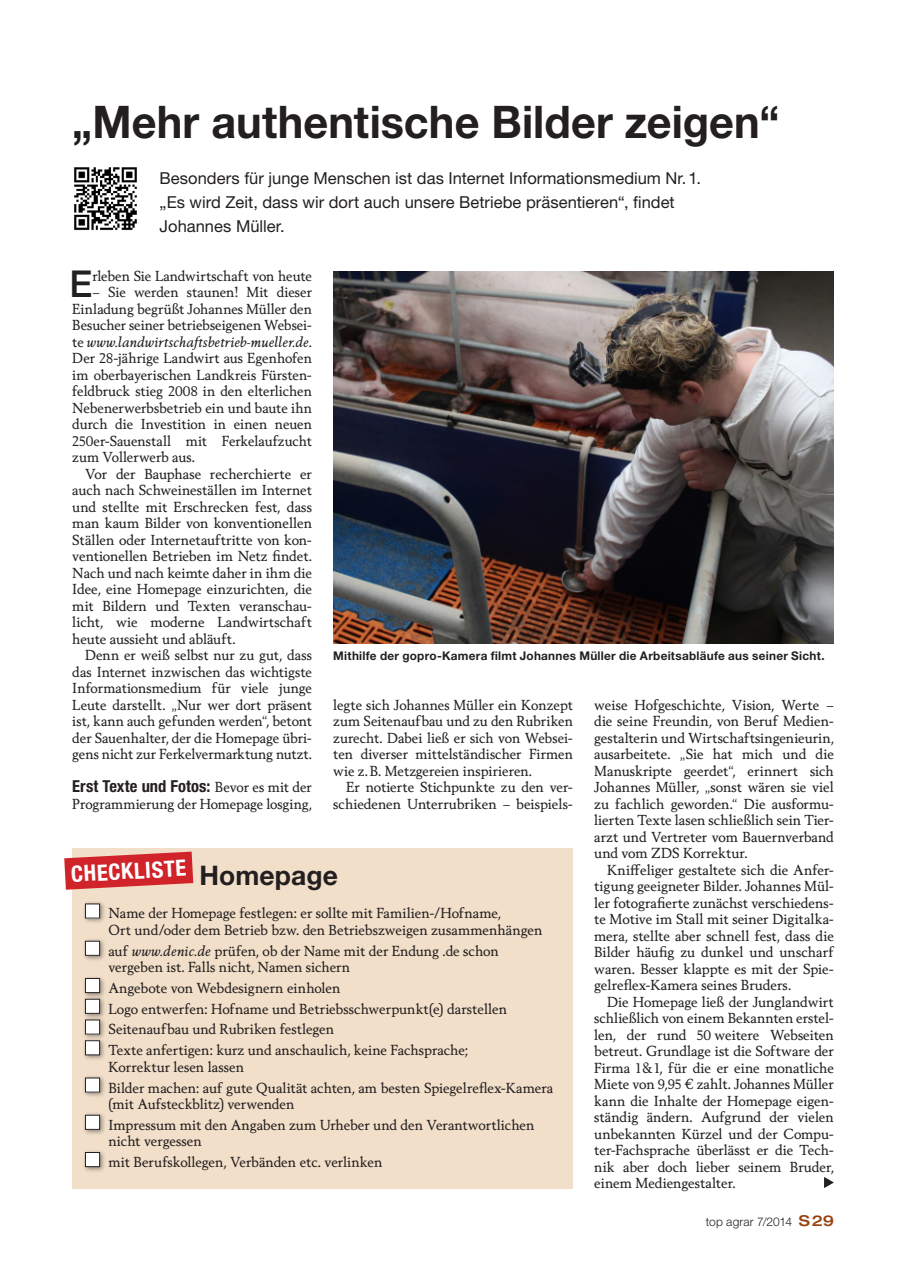
<style>
.page{position:relative;width:902px;height:1263px;background:#fff}
.page>*{position:absolute;margin:0;border:0;box-sizing:border-box;transform-origin:0 0}
.Titel_30{font:700 45px "Helvetica Neue LT Pro";color:#231f20;scale:.96 1}
.Initial_2zeilig{font:500 37.05px "Helvetica Neue LT Pro";color:#231f20}
.Rubrik-Titel{font:700 27px "Helvetica Neue LT Pro";color:#231f20}
.Dachzeile_Standpunkt{font:700 condensed 22.5px "Helvetica Neue LT Pro";color:#fff}
.Vorspann_Reportage{font:16.5px/24px "Helvetica Neue LT Pro";color:#231f20}
.Zwischentitel{font:700 condensed 16.5px "Helvetica Neue LT Pro";letter-spacing:.005em;color:#231f20}
.Bodytext{font:13.95px/16.5px "Berling Nova Text Pro";color:#231f20;text-align:justify}
.Checkliste_Bodytext{font:13.95px/16.5px "Berling Nova Text Pro";color:#231f20}
.Initial_2zeilig-2{font:13.95px/16.5px "Berling Nova Text Pro";letter-spacing:.005em;color:#231f20;text-align:justify}
.Zwischentitel-2{font:13.95px/16.5px "Berling Nova Text Pro";color:#231f20;text-align:justify}
.BU{font:700 12px "Helvetica Neue LT Pro";letter-spacing:.025em;color:#231f20}
.t1{font:300 12px "Helvetica Neue LT Pro";letter-spacing:.01em;color:#231f20}
.s1{font-style:italic}
.s2{font-family:"Berling Nova Text Pro";font-weight:400;font-stretch:normal;font-size:13.95px}
.s3{font-weight:500;font-stretch:expanded;font-size:15px;color:#97410f}
</style>
<div class="page">
<img style="left:74px;top:167px;width:63px;height:64px">
<img style="left:333px;top:272px;width:500px;height:372px">
<div style="left:72px;top:848px;width:501px;height:340px;background:#f2dfc9"></div>
<div style="left:82px;top:900px;width:24px;height:25px;background:#231f20;opacity:.5"></div>
<div style="left:85px;top:904px;width:15px;height:14px;background:#fff"></div>
<div style="left:85px;top:903px;width:15px;height:15px;border:1px solid #231f20"></div>
<div style="left:82px;top:938px;width:24px;height:24px;background:#231f20;opacity:.5"></div>
<div style="left:85px;top:941px;width:15px;height:14px;background:#fff"></div>
<div style="left:85px;top:941px;width:15px;height:15px;border:1px solid #231f20"></div>
<div style="left:82px;top:975px;width:24px;height:24px;background:#231f20;opacity:.5"></div>
<div style="left:85px;top:978px;width:15px;height:14px;background:#fff"></div>
<div style="left:85px;top:978px;width:15px;height:15px;border:1px solid #231f20"></div>
<div style="left:82px;top:996px;width:24px;height:24px;background:#231f20;opacity:.5"></div>
<div style="left:85px;top:999px;width:15px;height:14px;background:#fff"></div>
<div style="left:85px;top:999px;width:15px;height:15px;border:1px solid #231f20"></div>
<div style="left:82px;top:1016px;width:24px;height:25px;background:#231f20;opacity:.5"></div>
<div style="left:85px;top:1020px;width:15px;height:14px;background:#fff"></div>
<div style="left:85px;top:1019px;width:15px;height:15px;border:1px solid #231f20"></div>
<div style="left:82px;top:1037px;width:24px;height:24px;background:#231f20;opacity:.5"></div>
<div style="left:85px;top:1041px;width:15px;height:14px;background:#fff"></div>
<div style="left:85px;top:1040px;width:15px;height:15px;border:1px solid #231f20"></div>
<div style="left:82px;top:1074px;width:24px;height:25px;background:#231f20;opacity:.5"></div>
<div style="left:85px;top:1078px;width:15px;height:14px;background:#fff"></div>
<div style="left:85px;top:1077px;width:15px;height:15px;border:1px solid #231f20"></div>
<div style="left:82px;top:1112px;width:24px;height:24px;background:#231f20;opacity:.5"></div>
<div style="left:85px;top:1115px;width:15px;height:14px;background:#fff"></div>
<div style="left:85px;top:1115px;width:15px;height:15px;border:1px solid #231f20"></div>
<div style="left:82px;top:1149px;width:24px;height:24px;background:#231f20;opacity:.5"></div>
<div style="left:85px;top:1152px;width:15px;height:14px;background:#fff"></div>
<div style="left:85px;top:1152px;width:15px;height:15px;border:1px solid #231f20"></div>
<svg style="left:64px;top:852px;width:129px;height:38px"></svg>
<svg style="left:824px;top:1177px;width:9px;height:11px"></svg>
<p class="Titel_30" style="left:72px;top:93px;width:738px">„Mehr authentische Bilder zeigen“</p>
<p class="Vorspann_Reportage" style="left:160px;top:165px;width:543px">Besonders für junge Menschen ist das Internet Informationsmedium Nr.1. „Es wird Zeit, dass wir dort auch unsere Betriebe präsentieren“, findet<br>Johannes Müller.</p>
<p class="Initial_2zeilig" style="left:70px;top:262px;width:24px">E</p>
<p class="Initial_2zeilig-2" style="left:92px;top:267px;width:221px">rleben Sie Landwirtschaft von heute</p>
<p class="Initial_2zeilig-2" style="left:72px;top:283px;width:241px;text-indent:20px">– Sie werden staunen! Mit dieser Einladung begrüßt Johannes Müller den Besucher seiner betriebseigenen Websei&shy;te <span class="s1">www.landwirtschaftsbetrieb-mueller.de</span>.<br>Der 28-jährige Landwirt aus Egenhofen im oberbayerischen Landkreis Fürsten&shy;feldbruck stieg 2008 in den elterlichen Nebenerwerbsbetrieb ein und baute ihn durch die Investition in einen neuen 250er-Sauenstall mit Ferkelaufzucht zum Vollerwerb aus.</p>
<p class="Bodytext" style="left:72px;top:465px;width:241px;text-indent:13px">Vor der Bauphase recherchierte er auch nach Schweineställen im Internet und stellte mit Erschrecken fest, dass man kaum Bilder von konventionellen Ställen oder Internetauftritte von kon&shy;ventionellen Betrieben im Netz findet.<br>Nach und nach keimte daher in ihm die Idee, eine Homepage einzurichten, die mit Bildern und Texten veranschau&shy;licht, wie moderne Landwirtschaft heute aussieht und abläuft.</p>
<p class="Bodytext" style="left:72px;top:646px;width:241px;text-indent:13px">Denn er weiß selbst nur zu gut, dass das Internet inzwischen das wichtigste Informationsmedium für viele junge Leute darstellt. „Nur wer dort präsent ist, kann auch gefunden werden“, betont der Sauenhalter, der die Homepage übri&shy;gens nicht zur Ferkelvermarktung nutzt.</p>
<p class="Zwischentitel" style="left:72px;top:776px;width:241px">Erst Texte und Fotos: <span class="s2">Bevor es mit der</span></p>
<p class="Zwischentitel-2" style="left:72px;top:795px;width:241px">Programmierung der Homepage losging,</p>
<p class="BU" style="left:333px;top:648px;width:493px">Mithilfe der gopro-Kamera filmt Johannes Müller die Arbeitsabläufe aus seiner Sicht.</p>
<p class="Zwischentitel-2" style="left:333px;top:696px;width:241px">legte sich Johannes Müller ein Konzept zum Seitenaufbau und zu den Rubriken zurecht. Dabei ließ er sich von Websei&shy;ten diverser mittelständischer Firmen wie z.B. Metzgereien inspirieren.</p>
<p class="Bodytext" style="left:333px;top:778px;width:241px;text-align:right">Er notierte Stichpunkte zu den ver&shy;schiedenen Unterrubriken – beispiels-</p>
<p class="Bodytext" style="left:594px;top:696px;width:241px">weise Hofgeschichte, Vision, Werte – die seine Freundin, von Beruf Medien&shy;gestalterin und Wirtschaftsingenieurin, ausarbeitete. „Sie hat mich und die Manuskripte geerdet“, erinnert sich Johannes Müller, „sonst wären sie viel zu fachlich geworden.“ Die ausformu&shy;lierten Texte lasen schließlich sein Tier&shy;arzt und Vertreter vom Bauernverband und vom ZDS Korrektur.</p>
<p class="Bodytext" style="left:594px;top:861px;width:241px;text-indent:13px">Kniffeliger gestaltete sich die Anfer&shy;tigung geeigneter Bilder. Johannes Mül&shy;ler fotografierte zunächst verschiedens&shy;te Motive im Stall mit seiner Digitalka&shy;mera, stellte aber schnell fest, dass die Bilder häufig zu dunkel und unscharf waren. Besser klappte es mit der Spie&shy;gelreflex-Kamera seines Bruders.</p>
<p class="Bodytext" style="left:594px;top:993px;width:241px;text-indent:13px">Die Homepage ließ der Junglandwirt schließlich von einem Bekannten erstel&shy;len, der rund 50 weitere Webseiten betreut. Grundlage ist die Software der Firma 1&amp;1, für die er eine monatliche Miete von 9,95 € zahlt. Johannes Müller kann die Inhalte der Homepage eigen&shy;ständig ändern. Aufgrund der vielen unbekannten Kürzel und der Compu&shy;ter-Fachsprache überlässt er die Tech&shy;nik aber doch lieber seinem Bruder, einem Mediengestalter.</p>
<p class="Dachzeile_Standpunkt" style="left:70px;top:860px;width:117px;rotate:-3deg">CHECKLISTE</p>
<p class="Rubrik-Titel" style="left:199px;top:858px;width:140px">Homepage</p>
<p class="Checkliste_Bodytext" style="left:108px;top:905px;width:435px">Name der Homepage festlegen: er sollte mit Familien-/Hofname,<br>Ort und/oder dem Betrieb bzw. den Betriebszweigen zusammenhängen</p>
<p class="Checkliste_Bodytext" style="left:108px;top:942px;width:391px">auf <span class="s1">www.denic.de</span> prüfen, ob der Name mit der Endung .de schon vergeben ist. Falls nicht, Namen sichern</p>
<p class="Checkliste_Bodytext" style="left:108px;top:979px;width:233px">Angebote von Webdesignern einholen</p>
<p class="Checkliste_Bodytext" style="left:108px;top:1000px;width:400px">Logo entwerfen: Hofname und Betriebsschwerpunkt(e) darstellen</p>
<p class="Checkliste_Bodytext" style="left:108px;top:1021px;width:227px">Seitenaufbau und Rubriken festlegen</p>
<p class="Checkliste_Bodytext" style="left:108px;top:1041px;width:361px">Texte anfertigen: kurz und anschaulich, keine Fachsprache;<br>Korrektur lesen lassen</p>
<p class="Checkliste_Bodytext" style="left:108px;top:1079px;width:446px">Bilder machen: auf gute Qualität achten, am besten Spiegelreflex-Kamera (mit Aufsteckblitz) verwenden</p>
<p class="Checkliste_Bodytext" style="left:108px;top:1116px;width:427px">Impressum mit den Angaben zum Urheber und den Verantwortlichen nicht vergessen</p>
<p class="Checkliste_Bodytext" style="left:108px;top:1153px;width:275px">mit Berufskollegen, Verbänden etc. verlinken</p>
<p class="t1" style="left:705px;top:1214px;width:130px">top agrar 7/2014 <span class="s3">S29</span></p>
</div>
